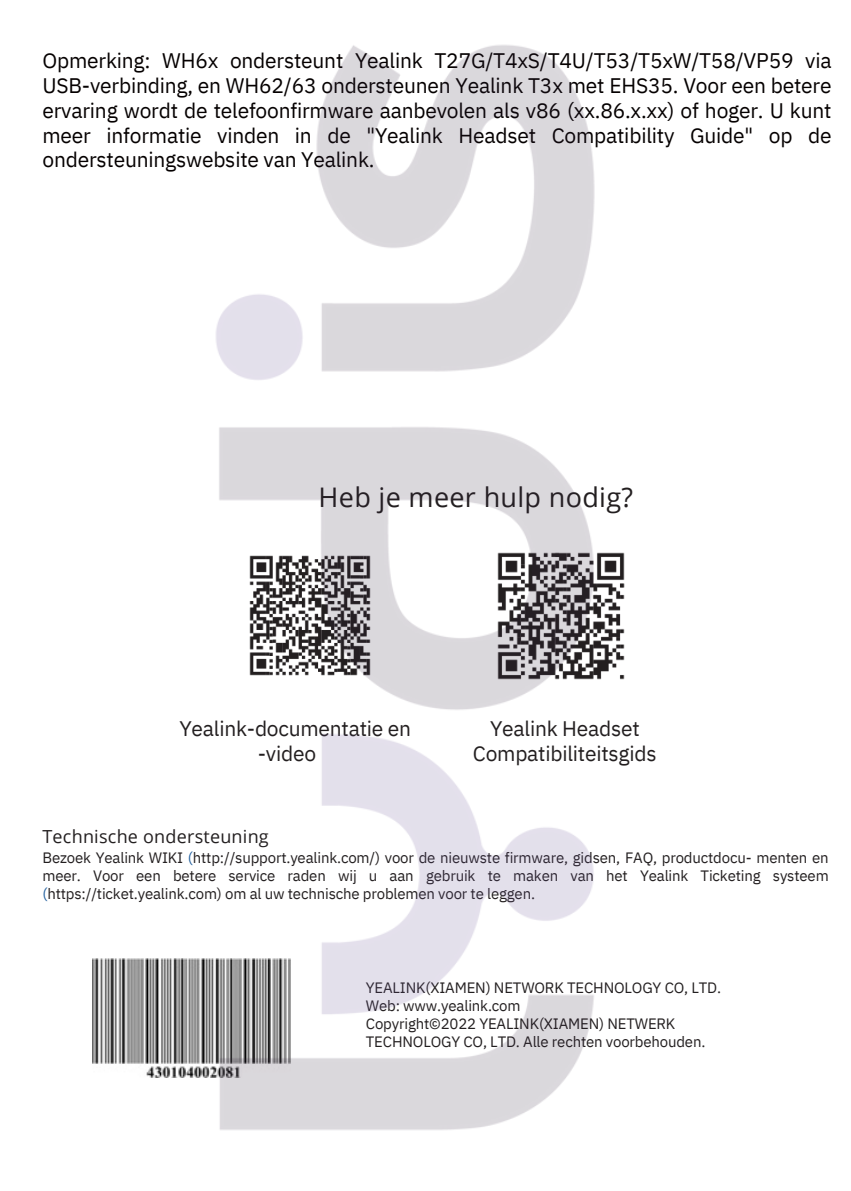
<style>
.page{position:relative;width:851px;height:1191px;background:#fff}
.page>*{position:absolute;margin:0;border:0;box-sizing:border-box;transform-origin:0 0}
.t1{font:27px "Open Sans";letter-spacing:.015em;color:#231f20}
.t2{font:21px/24.6px "IBM Plex Sans";letter-spacing:-.01em;color:#050000;text-align:justify}
.t3{font:21px "IBM Plex Sans";letter-spacing:-.01em;color:#231f20}
.t4{font:18px "Open Sans";letter-spacing:.01em;color:#231f20}
.t5{font:15px/18px "IBM Plex Sans";letter-spacing:-.01em;color:#231f20;text-align:justify}
.s1{color:#205e9e}
</style>
<div class="page">
<img style="left:604px;top:552px;width:21px;height:128px">
<img style="left:92px;top:958px;width:112px;height:119px">
<img style="left:204px;top:45px;width:400px;height:1085px">
<h1 class="t2" style="left:42px;top:48px;width:790px">Opmerking: WH6x ondersteunt Yealink T27G/T4xS/T4U/T53/T5xW/T58/VP59 via USB-verbinding, en WH62/63 ondersteunen Yealink T3x met EHS35. Voor een betere ervaring wordt de telefoonfirmware aanbevolen als v86 (xx.86.x.xx) of hoger. U kunt meer informatie vinden in de "Yealink Headset Compatibility Guide" op de ondersteuningswebsite van Yealink.</h1>
<p class="t1" style="left:318px;top:478px;width:316px">Heb je meer hulp nodig?</p>
<p class="t3" style="left:179px;top:714px;width:233px">Yealink-documentatie en</p>
<p class="t3" style="left:258px;top:739px;width:60px">-video</p>
<h2 class="t3" style="left:490px;top:714px;width:151px">Yealink Headset</h2>
<h2 class="t3" style="left:473px;top:739px;width:185px">Compatibiliteitsgids</h2>
<h2 class="t4" style="left:42px;top:823px;width:228px">Technische ondersteuning</h2>
<h2 class="t5" style="left:42px;top:848px;width:787px">Bezoek Yealink WIKI <span class="s1">(</span>http://support.yealink.com/) voor de nieuwste firmware, gidsen, FAQ, productdocu- menten en meer. Voor een betere service raden wij u aan gebruik te maken van het Yealink Ticketing systeem <span class="s1">(</span>https://ticket.yealink.com) om al uw technische problemen voor te leggen.</h2>
<h2 class="t5" style="left:366px;top:978px;width:357px;text-align:left">YEALINK(XIAMEN) NETWORK TECHNOLOGY CO, LTD.<br>Web: www.yealink.com<br>Copyright©2022 YEALINK(XIAMEN) NETWERK TECHNOLOGY CO, LTD. Alle rechten voorbehouden.</h2>
</div>
